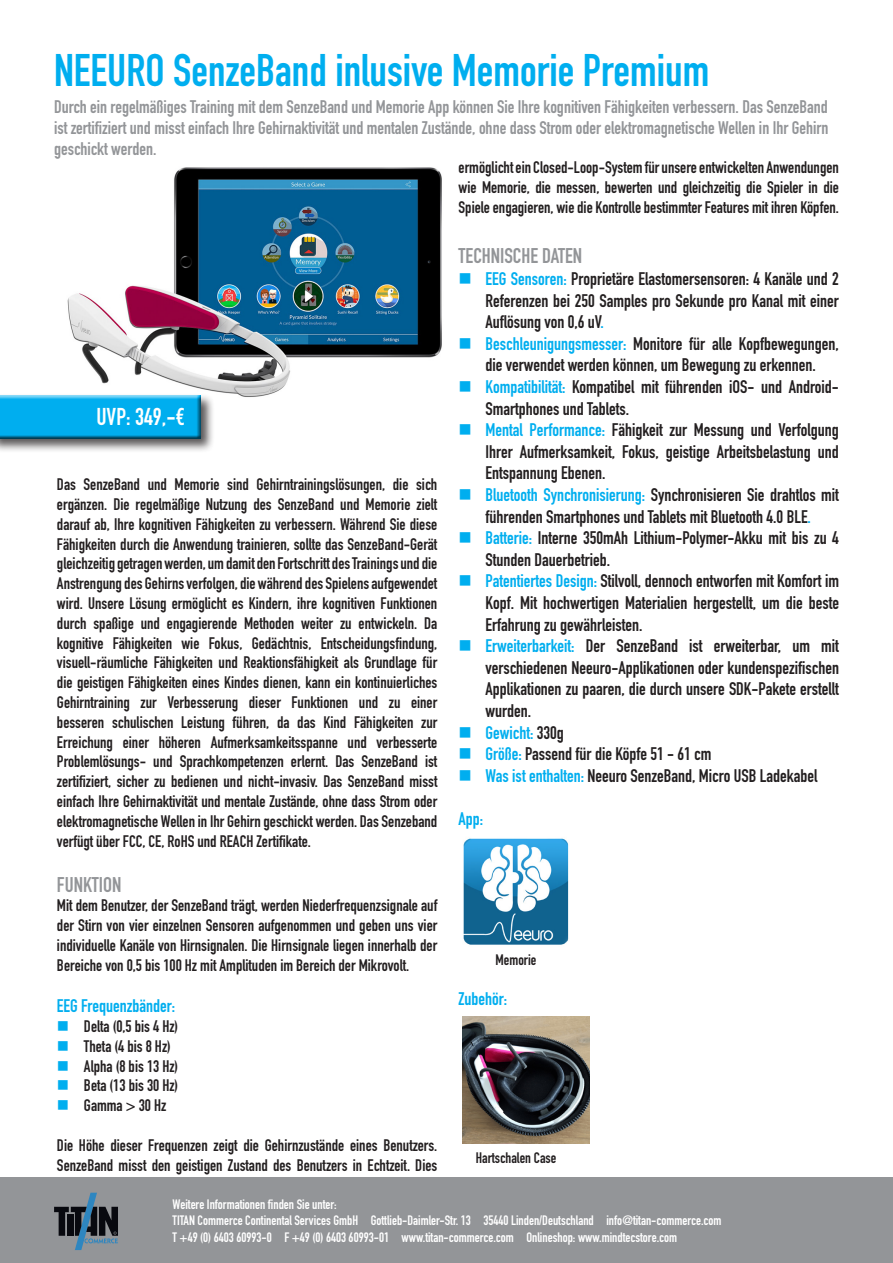
<style>
.page{position:relative;width:893px;height:1263px;background:#fff}
.page>*{position:absolute;margin:0;border:0;box-sizing:border-box;transform-origin:0 0}
.t1{font:45px "DIN Engschrift Std";color:#00aeef}
.t2{font:24px "DIN Engschrift Std";color:#fff}
.t3{font:21px "DIN Engschrift Std";color:#939598}
.t4{font:18px/21.6px "DIN Engschrift Std";color:#231f20;text-align:justify}
.t5{font:18px/21px "DIN Engschrift Std";color:#939598;text-align:justify}
.t6{font:18px "DIN Engschrift Std";color:#00aeef}
.t7{font:16.5px/19.8px "DIN Engschrift Std";color:#231f20;text-align:justify}
.t8{font:15px "DIN Engschrift Std";color:#231f20}
.t9{font:13.5px "DIN Engschrift Std";color:#fff}
.s1{color:#00aeef}
.s2{color:#231f20}
</style>
<div class="page">
<img style="left:67px;top:167px;width:375px;height:230px">
<div style="left:0;top:1178px;width:893px;height:85px;background:#939598"></div>
<svg style="left:54px;top:1193px;width:64px;height:57px"></svg>
<div style="left:0;top:393px;width:215px;height:60px;background:#231f20;opacity:.75"></div>
<div style="left:0;top:395px;width:201px;height:46px;background:#231f20;opacity:.75"></div>
<img style="left:462px;top:1017px;width:128px;height:127px">
<img style="left:463px;top:838px;width:106px;height:107px">
<p class="t1" style="left:54px;top:44px;width:657px">NEEURO SenzeBand inlusive Memorie Premium</p>
<p class="t5" style="left:54px;top:96px;width:776px">Durch ein regelmäßiges Training mit dem SenzeBand und Memorie App können Sie Ihre kognitiven Fähigkeiten verbessern. Das SenzeBand ist zertifiziert und misst einfach Ihre Gehirnaktivität und mentalen Zustände, ohne dass Strom oder elektromagnetische Wellen in Ihr Gehirn geschickt werden.</p>
<p class="t2" style="left:96px;top:403px;width:90px">UVP: 349,-€</p>
<p class="t7" style="left:57px;top:475px;width:382px">Das SenzeBand und Memorie sind Gehirntrainingslösungen, die sich ergänzen. Die regelmäßige Nutzung des SenzeBand und Memorie zielt darauf ab, Ihre kognitiven Fähigkeiten zu verbessern. Während Sie diese Fähigkeiten durch die Anwendung trainieren, sollte das SenzeBand-Gerät gleichzeitig getragen werden, um damit den Fortschritt des Trainings und die Anstrengung des Gehirns verfolgen, die während des Spielens aufgewendet wird. Unsere Lösung ermöglicht es Kindern, ihre kognitiven Funktionen durch spaßige und engagierende Methoden weiter zu entwickeln. Da kognitive Fähigkeiten wie Fokus, Gedächtnis, Entscheidungsfindung, visuell-räumliche Fähigkeiten und Reaktionsfähigkeit als Grundlage für die geistigen Fähigkeiten eines Kindes dienen, kann ein kontinuierliches Gehirntraining zur Verbesserung dieser Funktionen und zu einer besseren schulischen Leistung führen, da das Kind Fähigkeiten zur Erreichung einer höheren Aufmerksamkeitsspanne und verbesserte Problemlösungs- und Sprachkompetenzen erlernt. Das SenzeBand ist zertifiziert, sicher zu bedienen und nicht-invasiv. Das SenzeBand misst einfach Ihre Gehirnaktivität und mentale Zustände, ohne dass Strom oder elektromagnetische Wellen in Ihr Gehirn geschickt werden. Das Senzeband verfügt über FCC, CE, RoHS und REACH Zertifikate.</p>
<p class="t3" style="left:57px;top:872px;width:66px">FUNKTION</p>
<p class="t7" style="left:57px;top:896px;width:382px">Mit dem Benutzer, der SenzeBand trägt, werden Niederfrequenzsignale auf der Stirn von vier einzelnen Sensoren aufgenommen und geben uns vier individuelle Kanäle von Hirnsignalen. Die Hirnsignale liegen innerhalb der Bereiche von 0,5 bis 100 Hz mit Amplituden im Bereich der Mikrovolt.</p>
<p class="t6" style="left:57px;top:995px;width:120px">EEG Frequenzbänder:</p>
<p class="t7" style="left:84px;top:1016px;width:96px">Delta (0,5 bis 4 Hz)</p>
<p class="t7" style="left:84px;top:1036px;width:88px">Theta (4 bis 8 Hz)</p>
<p class="t7" style="left:84px;top:1056px;width:96px">Alpha (8 bis 13 Hz)</p>
<p class="t7" style="left:84px;top:1076px;width:96px">Beta (13 bis 30 Hz)</p>
<p class="t7" style="left:84px;top:1096px;width:84px">Gamma &gt; 30 Hz</p>
<p class="t7" style="left:57px;top:1135px;width:382px">Die Höhe dieser Frequenzen zeigt die Gehirnzustände eines Benutzers.<br>SenzeBand misst den geistigen Zustand des Benutzers in Echtzeit. Dies</p>
<p class="t7" style="left:459px;top:158px;width:382px">ermöglicht ein Closed-Loop-System für unsere entwickelten Anwendungen wie Memorie, die messen, bewerten und gleichzeitig die Spieler in die Spiele engagieren, wie die Kontrolle bestimmter Features mit ihren Köpfen.</p>
<p class="t3" style="left:459px;top:244px;width:125px">TECHNISCHE DATEN</p>
<p class="t4" style="left:486px;top:268px;width:355px"><span class="s1">EEG Sensoren:</span> Proprietäre Elastomersensoren: 4 Kanäle und 2<br>Referenzen bei 250 Samples pro Sekunde pro Kanal mit einer Auflösung von 0,6 uV<span class="s1">.</span></p>
<p class="t4" style="left:486px;top:333px;width:355px"><span class="s1">Beschleunigungsmesser:</span> Monitore für alle Kopfbewegungen, die verwendet werden können, um Bewegung zu erkennen.</p>
<p class="t4" style="left:486px;top:376px;width:355px"><span class="s1">Kompatibilität:</span> Kompatibel mit führenden iOS- und Android-<br>Smartphones und Tablets.</p>
<p class="t4" style="left:486px;top:419px;width:355px"><span class="s1">Mental Performance:</span> Fähigkeit zur Messung und Verfolgung Ihrer Aufmerksamkeit, Fokus, geistige Arbeitsbelastung und Entspannung Ebenen.</p>
<p class="t4" style="left:486px;top:484px;width:355px"><span class="s1">Bluetooth Synchronisierung:</span> Synchronisieren Sie drahtlos mit führenden Smartphones und Tablets mit Bluetooth 4.0 BLE<span class="s1">.</span></p>
<p class="t4" style="left:486px;top:527px;width:355px"><span class="s1">Batterie:</span> Interne 350mAh Lithium-Polymer-Akku mit bis zu 4<br>Stunden Dauerbetrieb.</p>
<p class="t4" style="left:486px;top:570px;width:355px"><span class="s1">Patentiertes Design:</span> Stilvoll, dennoch entworfen mit Komfort im Kopf. Mit hochwertigen Materialien hergestellt, um die beste Erfahrung zu gewährleisten.</p>
<p class="t4" style="left:486px;top:635px;width:355px"><span class="s1">Erweiterbarkeit:</span> Der SenzeBand ist erweiterbar, um mit verschiedenen Neeuro-Applikationen oder kundenspezifischen Applikationen zu paaren, die durch unsere SDK-Pakete erstellt wurden.</p>
<p class="t6" style="left:486px;top:722px;width:80px">Gewicht: <span class="s2">330g</span></p>
<p class="t4" style="left:486px;top:743px;width:228px"><span class="s1">Größe:</span> Passend für die Köpfe 51 - 61 cm</p>
<p class="t4" style="left:486px;top:765px;width:333px"><span class="s1">Was ist enthalten:</span> Neeuro SenzeBand, Micro USB Ladekabel</p>
<p class="t6" style="left:459px;top:808px;width:26px">App:</p>
<p class="t8" style="left:496px;top:951px;width:42px">Memorie</p>
<p class="t6" style="left:459px;top:988px;width:50px">Zubehör:</p>
<p class="t8" style="left:476px;top:1149px;width:82px">Hartschalen Case</p>
<p class="t9" style="left:173px;top:1196px;width:166px">Weitere Informationen finden Sie unter:</p>
<p class="t9" style="left:173px;top:1212px;width:550px">TITAN Commerce Continental Services GmbH Gottlieb-Daimler-Str. 13 35440 Linden/Deutschland info@titan-commerce.com</p>
<p class="t9" style="left:173px;top:1229px;width:506px">T +49 (0) 6403 60993-0 F +49 (0) 6403 60993-01 www.titan-commerce.com Onlineshop: www.mindtecstore.com</p>
</div>
